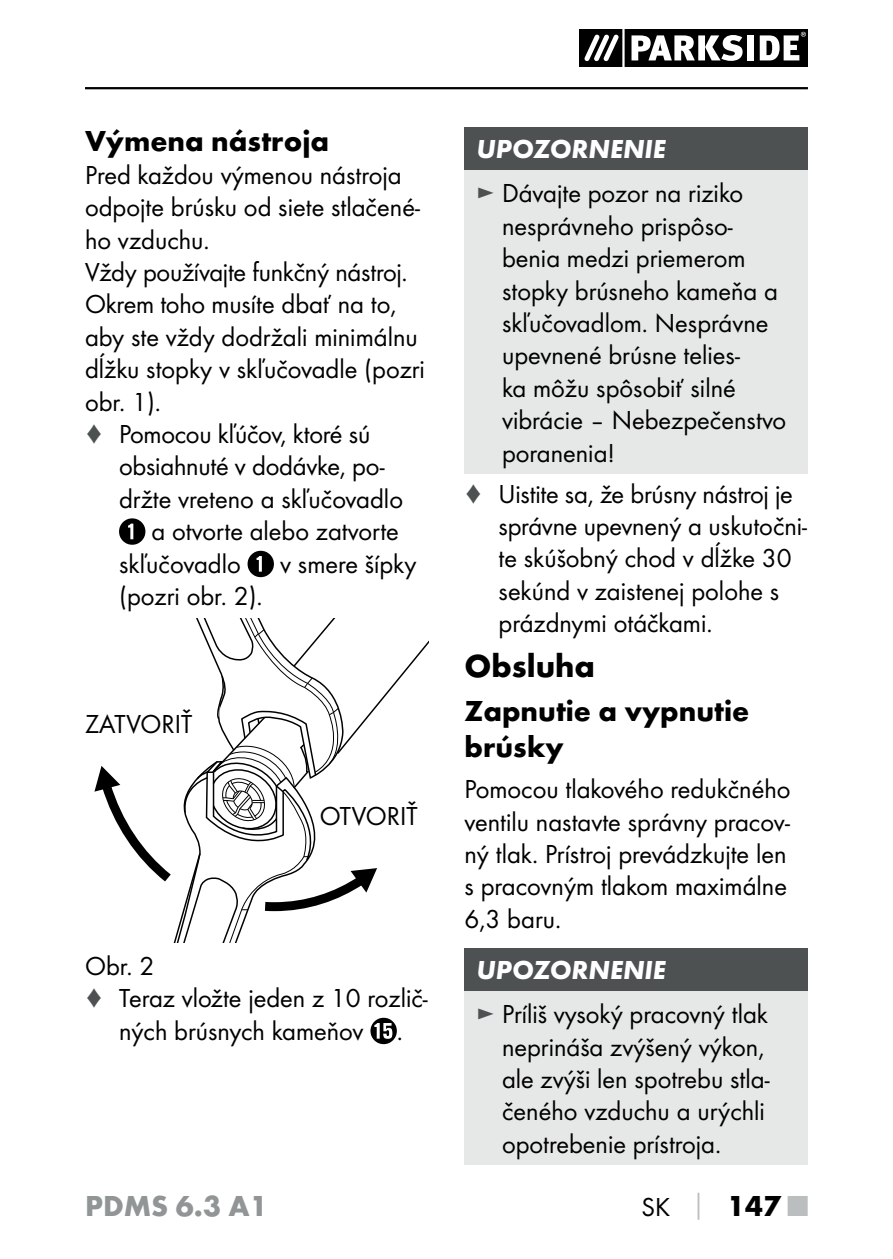
<style>
.page{position:relative;width:893px;height:1259px;background:#fff}
.page>*{position:absolute;margin:0;border:0;box-sizing:border-box;transform-origin:0 0}
.t1{font:700 33px "Futura";color:#000001}
.t2{font:700 30px/36px "Futura";color:#000001}
.t3{font:700 30px "Futura";color:#919596}
.t4{font:27px/32.4px "Futura Boo";color:#000001}
.t5{font:italic 700 27px "Futura";color:#fff}
.s1{color:#4e5152}
.s2{font-family:"Futura Boo";font-weight:400;font-size:27px}
.s3{font-size:27px;color:#babebf}
.s4{color:#babebf}
</style>
<div class="page">
<hr style="left:85px;top:87px;width:723px;height:2px;background:#000001">
<svg style="left:579px;top:30px;width:229px;height:37px"></svg>
<hr style="left:622px;top:30px;width:3px;height:37px;background:#fff">
<svg style="left:119px;top:518px;width:26px;height:27px"></svg>
<svg style="left:248px;top:551px;width:26px;height:26px"></svg>
<svg style="left:94px;top:619px;width:334px;height:323px"></svg>
<svg style="left:370px;top:1017px;width:27px;height:27px"></svg>
<div style="left:464px;top:128px;width:344px;height:42px;background:#4e5152"></div>
<div style="left:464px;top:170px;width:344px;height:304px;background:#e6e8e7"></div>
<div style="left:464px;top:948px;width:344px;height:43px;background:#4e5152"></div>
<div style="left:464px;top:991px;width:344px;height:173px;background:#e6e8e7"></div>
<p class="t2" style="left:85px;top:126px;width:245px">Výmena nástroja</p>
<p class="t4" style="left:85px;top:160px;width:341px">Pred každou výmenou nástroja odpojte brúsku od siete stlačené&shy;ho vzduchu.<br>Vždy používajte funkčný nástroj.<br>Okrem toho musíte dbať na to, aby ste vždy dodržali minimálnu dĺžku stopky v skľučovadle (pozri obr. 1).<br><span class="s1">♦</span> Pomocou kľúčov, ktoré sú</p>
<p class="t4" style="left:119px;top:452px;width:267px">obsiahnuté v dodávke, po-</p>
<p class="t4" style="left:119px;top:484px;width:285px">držte vreteno a skľučovadlo</p>
<p class="t4" style="left:152px;top:516px;width:249px">a otvorte alebo zatvorte</p>
<p class="t4" style="left:119px;top:549px;width:123px">skľučovadlo</p>
<p class="t4" style="left:280px;top:549px;width:138px">v smere šípky</p>
<p class="t4" style="left:119px;top:581px;width:145px">(pozri obr. 2).</p>
<p class="t4" style="left:85px;top:709px;width:109px">ZATVORIŤ</p>
<p class="t4" style="left:320px;top:801px;width:99px">OTVORIŤ</p>
<p class="t4" style="left:85px;top:951px;width:71px">Obr. 2</p>
<p class="t4" style="left:85px;top:983px;width:344px"><span class="s1">♦</span> Teraz vložte jeden z 10 rozlič-</p>
<p class="t4" style="left:119px;top:1016px;width:285px">ných brúsnych kameňov .</p>
<p class="t5" style="left:476px;top:140px;width:191px">UPOZORNENIE</p>
<p class="t4" style="left:502px;top:179px;width:286px;text-indent:-26px"><span class="s1">►</span> Dávajte pozor na riziko nesprávneho prispôso&shy;benia medzi priemerom stopky brúsneho kameňa a skľučovadlom. Nesprávne upevnené brúsne telies-<br>ka môžu spôsobiť silné vibrácie – Nebezpečenstvo poranenia!</p>
<p class="t4" style="left:498px;top:479px;width:310px;text-indent:-34px"><span class="s1">♦</span> Uistite sa, že brúsny nástroj je správne upevnený a uskutočni&shy;te skúšobný chod v dĺžke 30 sekúnd v zaistenej polohe s prázdnymi otáčkami.</p>
<p class="t1" style="left:464px;top:653px;width:132px">Obsluha</p>
<p class="t2" style="left:464px;top:696px;width:286px">Zapnutie a vypnutie brúsky</p>
<p class="t4" style="left:464px;top:774px;width:327px">Pomocou tlakového redukčného ventilu nastavte správny pracov&shy;ný tlak. Prístroj prevádzkujte len s pracovným tlakom maximálne<br>6,3 baru.</p>
<p class="t5" style="left:476px;top:960px;width:191px">UPOZORNENIE</p>
<p class="t4" style="left:502px;top:999px;width:269px;text-indent:-26px"><span class="s1">►</span> Príliš vysoký pracovný tlak neprináša zvýšený výkon, ale zvýši len spotrebu stla&shy;čeného vzduchu a urýchli opotrebenie prístroja.</p>
<p class="t3" style="left:85px;top:1194px;width:184px">PDMS 6.3 A1</p>
<p class="t2" style="left:642px;top:1191px;width:168px"><span class="s2">SK</span> <span class="s3">│</span> 147 <span class="s4">■</span></p>
</div>
